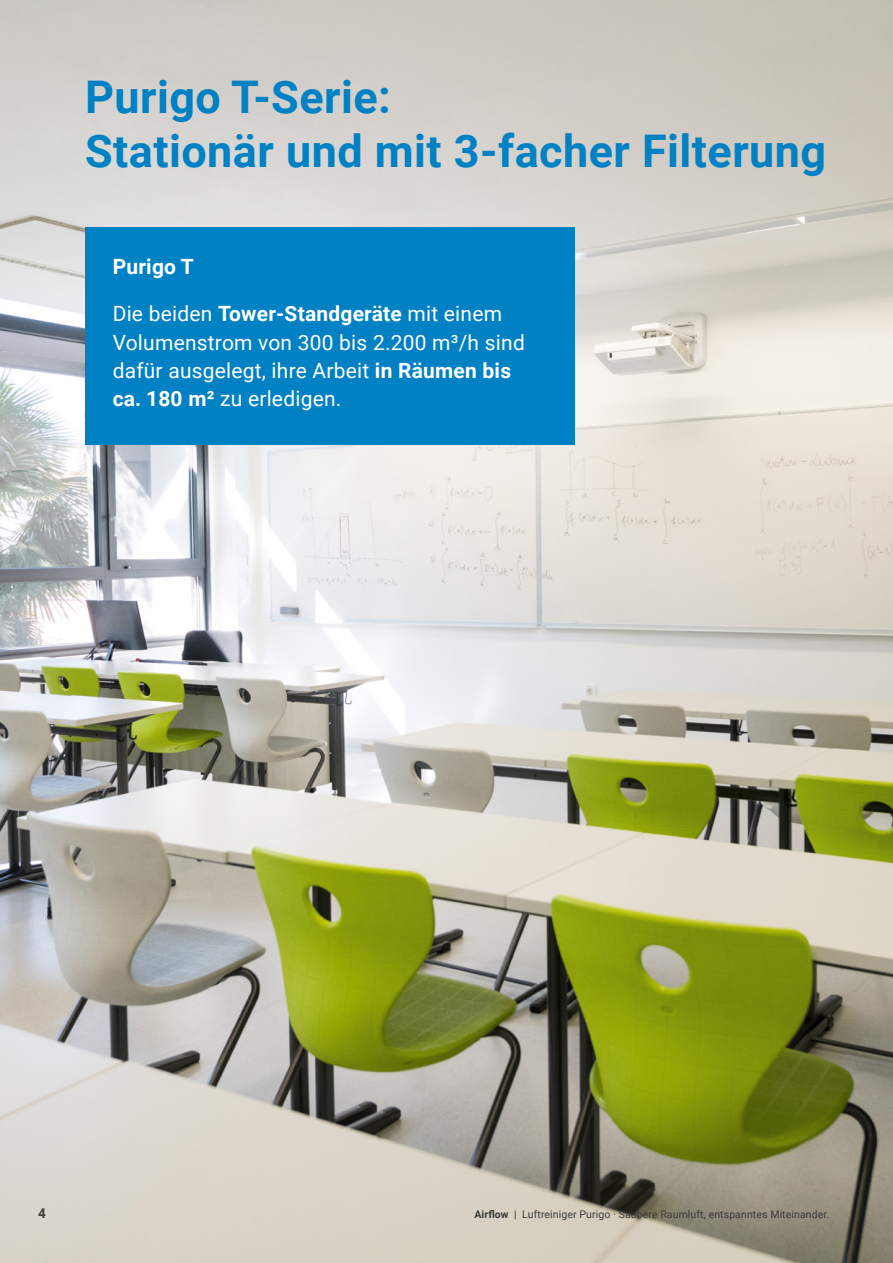
<style>
.page{position:relative;width:893px;height:1263px;background:#fff}
.page>*{position:absolute;margin:0;border:0;box-sizing:border-box;transform-origin:0 0}
.t1{font:700 45px/54px "Roboto";letter-spacing:.01em;color:#0081c3}
.t2{font:21px/28.3px "Roboto";letter-spacing:.01em;color:#fff}
.t3{font:700 21px "Roboto";letter-spacing:.01em;color:#fff}
.t4{font:700 13.5px "Roboto";color:#3b3b3a}
.t5{font:10.5px "Roboto";letter-spacing:.01em;color:#3b3b3a}
.s1{font-weight:700}
</style>
<div class="page">
<img style="left:0;top:0;width:893px;height:1263px">
<div style="left:85px;top:227px;width:489px;height:217px;background:#0081c3"></div>
<h1 class="t1" style="left:85px;top:69px;width:743px">Purigo T-Serie:<br>Stationär und mit 3-facher Filterung</h1>
<p class="t3" style="left:113px;top:252px;width:83px">Purigo T</p>
<p class="t2" style="left:113px;top:299px;width:414px">Die beiden <span class="s1">Tower-Standgeräte</span> mit einem Volumenstrom von 300 bis 2.200 m³/h sind dafür ausgelegt, ihre Arbeit <span class="s1">in Räumen bis ca. 180 m²</span> zu erledigen.</p>
<p class="t4" style="left:38px;top:1204px;width:9px">4</p>
<p class="t5" style="left:474px;top:1207px;width:356px"><span class="s1">Airflow</span> | Luftreiniger Purigo · Saubere Raumluft, entspanntes Miteinander.</p>
</div>
